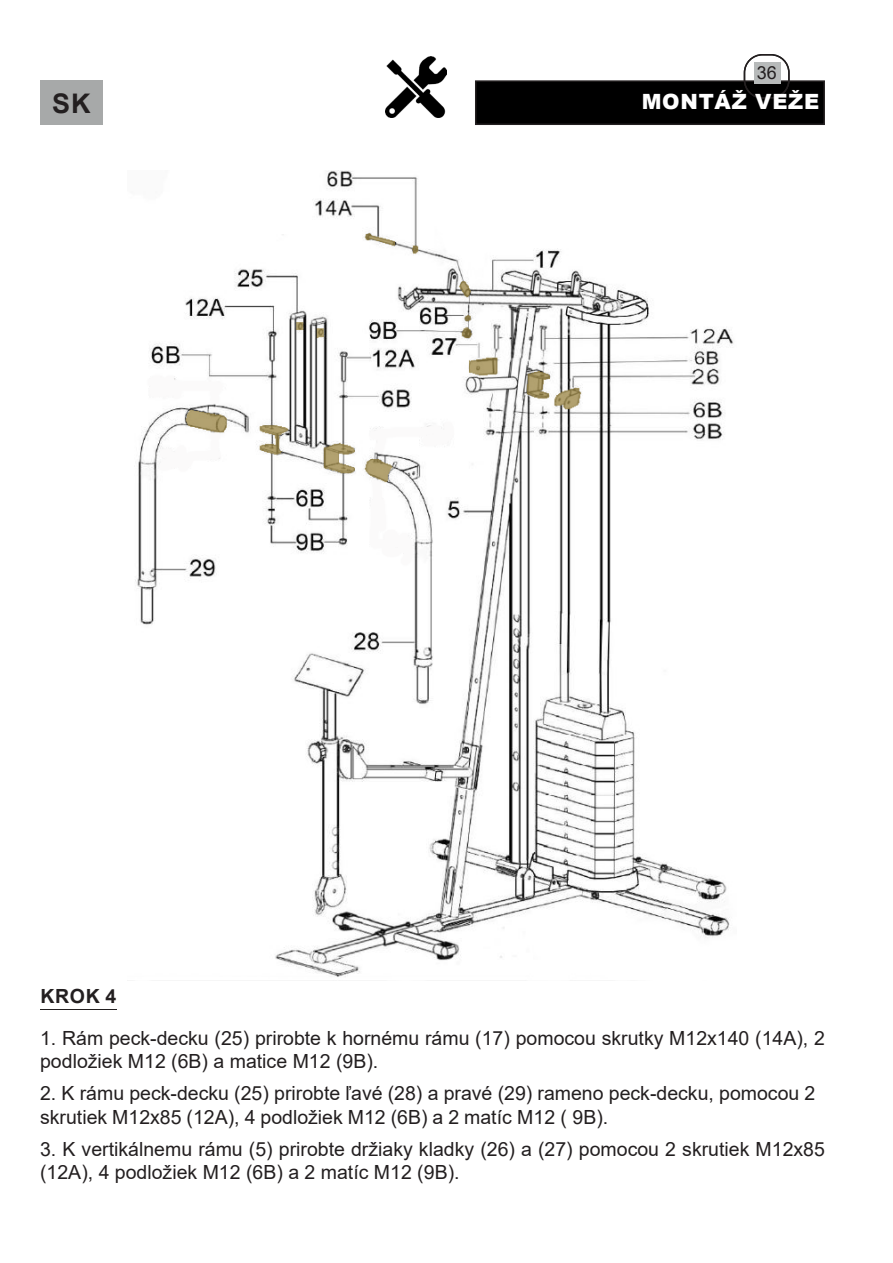
<style>
.page{position:relative;width:893px;height:1263px;background:#fff}
.page>*{position:absolute;margin:0;border:0;box-sizing:border-box;transform-origin:0 0}
.t1{font:700 27px "Arial";color:#231f20}
.t2{font:900 21px "Arial";letter-spacing:.035em;color:#fff}
.Nadpisy{font:19.5px/23.4px "Arial";color:#231f20}
.Nadpisy-2{font:700 19.5px "Arial";color:#231f20}
.t3{font:18px "Arial";color:#231f20}
</style>
<div class="page">
<div style="left:476px;top:81px;width:348px;height:43px;background:#000"></div>
<div style="left:475px;top:80px;width:350px;height:45px;border:2px solid #231f20"></div>
<div style="left:754px;top:62px;width:26px;height:21px;background:#b7baba"></div>
<div style="left:744px;top:54px;width:46px;height:45px;border:2px solid #231f20;border-radius:18px"></div>
<div style="left:40px;top:80px;width:63px;height:45px;background:#a7a9a9"></div>
<img style="left:386px;top:57px;width:61px;height:61px">
<img style="left:135px;top:170px;width:599px;height:811px">
<hr style="left:40px;top:1009px;width:60px;height:1px;background:#231f20">
<svg style="left:100px;top:1009px;width:17px;height:1px"></svg>
<p class="t1" style="left:52px;top:84px;width:40px">SK</p>
<p class="t3" style="left:757px;top:60px;width:22px">36</p>
<p class="t2" style="left:642px;top:87px;width:179px">MONTÁŽ VEŽE</p>
<p class="Nadpisy-2" style="left:40px;top:982px;width:78px">KROK 4</p>
<p class="Nadpisy" style="left:40px;top:1026px;width:786px">1. Rám peck-decku (25) prirobte k hornému rámu (17) pomocou skrutky M12x140 (14A), 2 podložiek M12 (6B) a matice M12 (9B).</p>
<p class="Nadpisy" style="left:40px;top:1081px;width:777px">2. K rámu peck-decku (25) prirobte ľavé (28) a pravé (29) rameno peck-decku, pomocou 2 skrutiek M12x85 (12A), 4 podložiek M12 (6B) a 2 matíc M12 ( 9B).</p>
<p class="Nadpisy" style="left:40px;top:1137px;width:786px">3. K vertikálnemu rámu (5) prirobte držiaky kladky (26) a (27) pomocou 2 skrutiek M12x85 (12A), 4 podložiek M12 (6B) a 2 matíc M12 (9B).</p>
</div>
